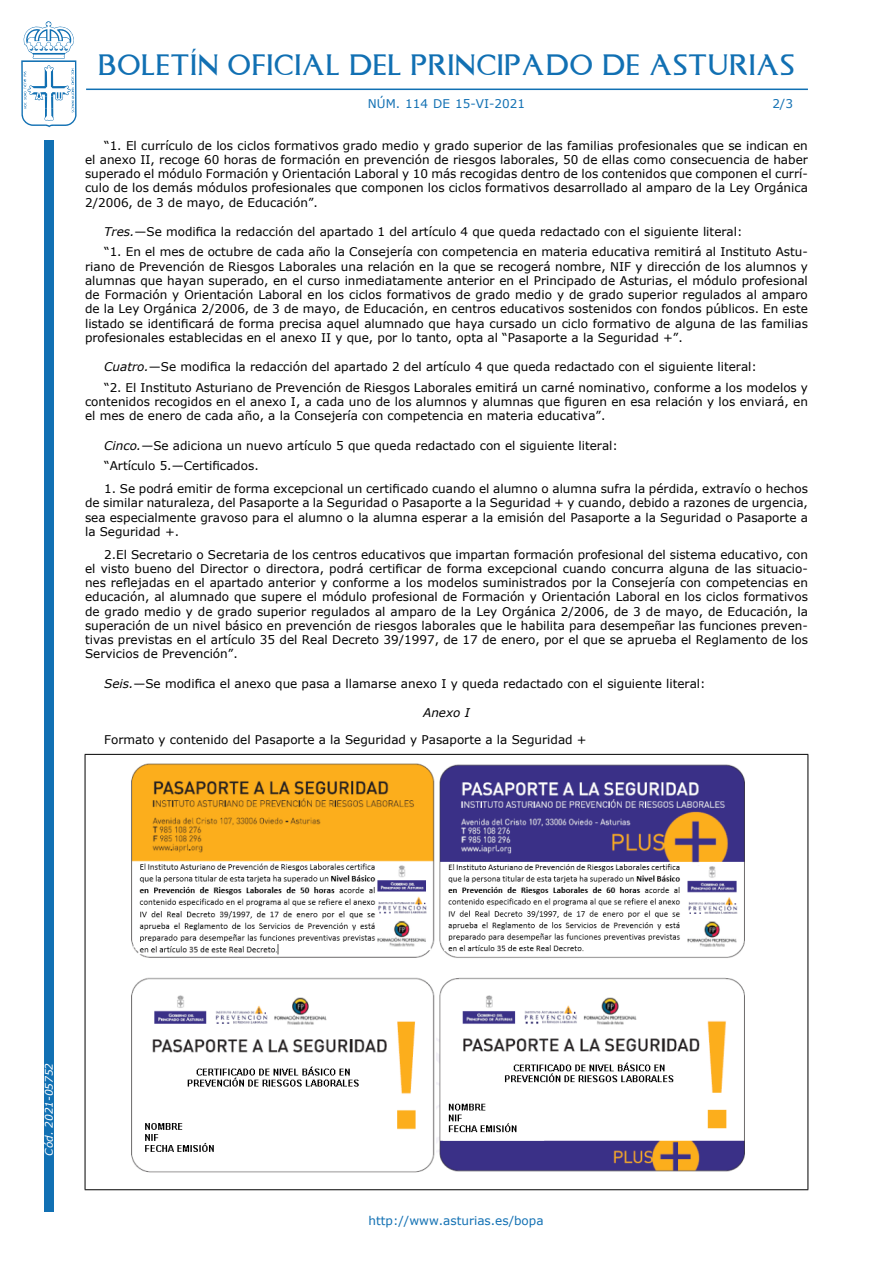
<style>
.page{position:relative;width:893px;height:1263px;background:#fff}
.page>*{position:absolute;margin:0;border:0;box-sizing:border-box;transform-origin:0 0}
.t1{font:24px "Asturica";letter-spacing:.05em;color:#1170b3}
.Parrafo{font:12px/14.2px "Verdana";color:#000;text-align:justify}
.Cursiva_-Redonda{font:12px "Verdana";color:#000}
.t2{font:12px "Verdana";color:#1170b3}
.Anexo{font:italic 12px "Verdana";color:#000}
.t3{font:italic 10.5px "Verdana";color:#fff}
.s1{font-style:italic}
</style>
<div class="page">
<div style="left:44px;top:140px;width:10px;height:1072px;background:#1170b3"></div>
<svg style="left:21px;top:21px;width:56px;height:106px"></svg>
<hr style="left:86px;top:89px;width:722px;height:1px;background:#1170b3">
<hr style="left:85px;top:754px;width:723px;height:1px;background:#000">
<hr style="left:85px;top:1189px;width:723px;height:1px;background:#000">
<hr style="left:85px;top:755px;width:1px;height:434px;background:#000">
<hr style="left:807px;top:755px;width:1px;height:434px;background:#000">
<img style="left:131px;top:763px;width:306px;height:410px">
<img style="left:437px;top:765px;width:308px;height:407px">
<h1 class="t1" style="left:98px;top:49px;width:697px">BOLETÍN OFICIAL DEL PRINCIPADO DE ASTURIAS</h1>
<p class="t2" style="left:368px;top:95px;width:159px">núm. 114 de 15-vi-2021</p>
<p class="t2" style="left:772px;top:95px;width:22px">2/3</p>
<p class="Parrafo" style="left:85px;top:138px;width:724px;text-indent:19px">“1. El currículo de los ciclos formativos grado medio y grado superior de las familias profesionales que se indican en el anexo II, recoge 60 horas de formación en prevención de riesgos laborales, 50 de ellas como consecuencia de haber superado el módulo Formación y Orientación Laboral y 10 más recogidas dentro de los contenidos que componen el currí&shy;culo de los demás módulos profesionales que componen los ciclos formativos desarrollado al amparo de la Ley Orgánica 2/2006, de 3 de mayo, de Educación”.</p>
<p class="Cursiva_-Redonda" style="left:104px;top:223px;width:640px"><span class="s1">Tres.</span>—Se modifica la redacción del apartado 1 del artículo 4 que queda redactado con el siguiente literal:</p>
<p class="Parrafo" style="left:85px;top:245px;width:724px;text-indent:19px">“1. En el mes de octubre de cada año la Consejería con competencia en materia educativa remitirá al Instituto Astu&shy;riano de Prevención de Riesgos Laborales una relación en la que se recogerá nombre, NIF y dirección de los alumnos y alumnas que hayan superado, en el curso inmediatamente anterior en el Principado de Asturias, el módulo profesional de Formación y Orientación Laboral en los ciclos formativos de grado medio y de grado superior regulados al amparo de la Ley Orgánica 2/2006, de 3 de mayo, de Educación, en centros educativos sostenidos con fondos públicos. En este listado se identificará de forma precisa aquel alumnado que haya cursado un ciclo formativo de alguna de las familias profesionales establecidas en el anexo II y que, por lo tanto, opta al “Pasaporte a la Seguridad +”.</p>
<p class="Cursiva_-Redonda" style="left:104px;top:359px;width:654px"><span class="s1">Cuatro.</span>—Se modifica la redacción del apartado 2 del artículo 4 que queda redactado con el siguiente literal:</p>
<p class="Parrafo" style="left:85px;top:380px;width:724px;text-indent:19px">“2. El Instituto Asturiano de Prevención de Riesgos Laborales emitirá un carné nominativo, conforme a los modelos y contenidos recogidos en el anexo I, a cada uno de los alumnos y alumnas que figuren en esa relación y los enviará, en el mes de enero de cada año, a la Consejería con competencia en materia educativa”.</p>
<p class="Cursiva_-Redonda" style="left:104px;top:437px;width:515px"><span class="s1">Cinco.</span>—Se adiciona un nuevo artículo 5 que queda redactado con el siguiente literal:</p>
<p class="Parrafo" style="left:104px;top:459px;width:156px">“Artículo 5.—Certificados.</p>
<p class="Parrafo" style="left:85px;top:481px;width:724px;text-indent:19px">1. Se podrá emitir de forma excepcional un certificado cuando el alumno o alumna sufra la pérdida, extravío o hechos de similar naturaleza, del Pasaporte a la Seguridad o Pasaporte a la Seguridad + y cuando, debido a razones de urgencia, sea especialmente gravoso para el alumno o la alumna esperar a la emisión del Pasaporte a la Seguridad o Pasaporte a la Seguridad +.</p>
<p class="Parrafo" style="left:85px;top:547px;width:724px;text-indent:19px">2.El Secretario o Secretaria de los centros educativos que impartan formación profesional del sistema educativo, con el visto bueno del Director o directora, podrá certificar de forma excepcional cuando concurra alguna de las situacio&shy;nes reflejadas en el apartado anterior y conforme a los modelos suministrados por la Consejería con competencias en educación, al alumnado que supere el módulo profesional de Formación y Orientación Laboral en los ciclos formativos de grado medio y de grado superior regulados al amparo de la Ley Orgánica 2/2006, de 3 de mayo, de Educación, la superación de un nivel básico en prevención de riesgos laborales que le habilita para desempeñar las funciones preven&shy;tivas previstas en el artículo 35 del Real Decreto 39/1997, de 17 de enero, por el que se aprueba el Reglamento de los Servicios de Prevención”.</p>
<p class="Cursiva_-Redonda" style="left:104px;top:675px;width:603px"><span class="s1">Seis.</span>—Se modifica el anexo que pasa a llamarse anexo I y queda redactado con el siguiente literal:</p>
<p class="Anexo" style="left:423px;top:704px;width:48px">Anexo I</p>
<p class="Parrafo" style="left:104px;top:732px;width:484px">Formato y contenido del Pasaporte a la Seguridad y Pasaporte a la Seguridad +</p>
<p class="t3" style="left:42px;top:1155px;width:94px;rotate:-90deg">Cód. 2021-05752</p>
<p class="t2" style="left:369px;top:1212px;width:177px">http://www.asturias.es/bopa</p>
</div>
